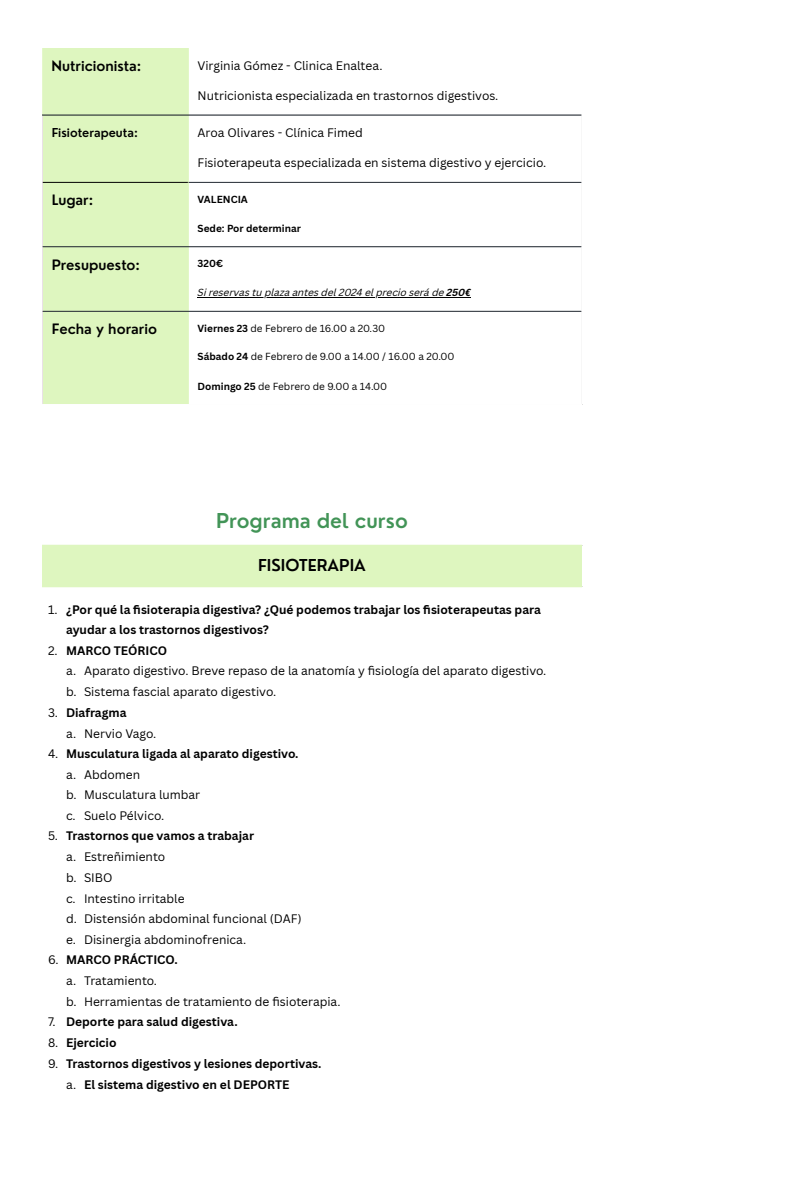
<style>
.page{position:relative;width:810px;height:1181px;background:#fff}
.page>*{position:absolute;margin:0;border:0;box-sizing:border-box;transform-origin:0 0}
.t1{font:600 19.95px "Nourd";color:#429457}
.t2{font:600 16.05px "Nourd";color:#000}
.t3{font:600 13.95px "Nourd";color:#000}
.t4{font:12px "Canva Sans";color:#000}
.t5{font:700 12px/20.2px "Canva Sans";color:#000}
.t6{font:600 12px "Nourd";color:#000}
.t7{font:10.05px "Canva Sans";color:#000}
.t8{font:italic 10.05px "Canva Sans";color:#000}
.t9{font:700 10.05px "Canva Sans";color:#000}
.s1{font-weight:700}
.s2{font-family:"Noto Sans";font-weight:700}
.s3{font-weight:400}
</style>
<div class="page">
<div style="left:42px;top:48px;width:146px;height:356px;background:#def6bf"></div>
<hr style="left:198px;top:297px;width:249px;height:1px;background:#000">
<svg style="left:447px;top:297px;width:24px;height:1px"></svg>
<hr style="left:42px;top:115px;width:1px;height:289px;background:#eadeeb">
<hr style="left:188px;top:48px;width:1px;height:356px;background:#def6bf">
<hr style="left:42px;top:115px;width:539px;height:1px;background:#293039">
<hr style="left:189px;top:182px;width:392px;height:1px;background:#293039">
<hr style="left:43px;top:246px;width:538px;height:1px;background:#293039">
<hr style="left:43px;top:311px;width:538px;height:1px;background:#293039">
<hr style="left:43px;top:182px;width:145px;height:1px;background:#000">
<div style="left:43px;top:545px;width:538px;height:41px;background:#def6bf"></div>
<hr style="left:42px;top:546px;width:2px;height:39px;background:#def6bf">
<hr style="left:580px;top:546px;width:2px;height:39px;background:#def6bf">
<hr style="left:42px;top:544px;width:540px;height:2px;background:#def6bf">
<hr style="left:42px;top:585px;width:540px;height:2px;background:#def6bf">
<p class="t3" style="left:51px;top:57px;width:92px">Nutricionista:</p>
<p class="t4" style="left:198px;top:57px;width:186px">Virginia Gómez - Clinica Enaltea.</p>
<p class="t4" style="left:198px;top:87px;width:302px">Nutricionista especializada en trastornos digestivos.</p>
<p class="t6" style="left:52px;top:125px;width:88px">Fisioterapeuta:</p>
<p class="t4" style="left:198px;top:124px;width:167px">Aroa Olivares - Clínica Fimed</p>
<p class="t4" style="left:198px;top:154px;width:350px">Fisioterapeuta especializada en sistema digestivo y ejercicio.</p>
<p class="t3" style="left:52px;top:191px;width:43px">Lugar:</p>
<p class="t9" style="left:198px;top:192px;width:52px">VALENCIA</p>
<p class="t9" style="left:198px;top:221px;width:105px">Sede: Por determinar</p>
<p class="t3" style="left:52px;top:256px;width:90px">Presupuesto:</p>
<p class="t9" style="left:198px;top:257px;width:27px">320€</p>
<p class="t8" style="left:198px;top:288px;width:275px">Si reservas tu plaza antes del 2024 el precio será de <span class="s1">250</span><span class="s2">€</span></p>
<p class="t3" style="left:52px;top:320px;width:107px">Fecha y horario</p>
<h1 class="t7" style="left:198px;top:321px;width:189px"><span class="s1">Viernes 23</span> de Febrero de 16.00 a 20.30</h1>
<h1 class="t7" style="left:198px;top:350px;width:258px"><span class="s1">Sábado 24</span> de Febrero de 9.00 a 14.00 / 16.00 a 20.00</h1>
<h1 class="t7" style="left:198px;top:379px;width:191px"><span class="s1">Domingo 25</span> de Febrero de 9.00 a 14.00</h1>
<h1 class="t1" style="left:216px;top:507px;width:193px">Programa del curso</h1>
<p class="t2" style="left:258px;top:555px;width:109px">FISIOTERAPIA</p>
<p class="t5" style="left:66px;top:599px;width:476px;text-indent:-18px"><span class="s3">1.</span> ¿Por qué la fisioterapia digestiva? ¿Qué podemos trabajar los fisioterapeutas para ayudar a los trastornos digestivos?</p>
<p class="t5" style="left:48px;top:640px;width:121px"><span class="s3">2.</span> MARCO TEÓRICO</p>
<p class="t4" style="left:66px;top:662px;width:482px">a. Aparato digestivo. Breve repaso de la anatomía y fisiología del aparato digestivo.</p>
<p class="t4" style="left:66px;top:683px;width:212px">b. Sistema fascial aparato digestivo.</p>
<p class="t5" style="left:48px;top:701px;width:80px"><span class="s3">3.</span> Diafragma</p>
<p class="t4" style="left:66px;top:724px;width:92px">a. Nervio Vago.</p>
<p class="t5" style="left:48px;top:743px;width:252px"><span class="s3">4.</span> Musculatura ligada al aparato digestivo.</p>
<p class="t4" style="left:66px;top:766px;width:76px">a. Abdomen</p>
<p class="t4" style="left:66px;top:786px;width:136px">b. Musculatura lumbar</p>
<p class="t4" style="left:66px;top:807px;width:100px">c. Suelo Pélvico.</p>
<p class="t5" style="left:48px;top:825px;width:208px"><span class="s3">5.</span> Trastornos que vamos a trabajar</p>
<p class="t4" style="left:66px;top:848px;width:101px">a. Estreñimiento</p>
<p class="t4" style="left:66px;top:868px;width:48px">b. SIBO</p>
<p class="t4" style="left:66px;top:889px;width:120px">c. Intestino irritable</p>
<p class="t4" style="left:66px;top:910px;width:237px">d. Distensión abdominal funcional (DAF)</p>
<p class="t4" style="left:66px;top:931px;width:182px">e. Disinergia abdominofrenica.</p>
<p class="t5" style="left:48px;top:949px;width:131px"><span class="s3">6.</span> MARCO PRÁCTICO.</p>
<p class="t4" style="left:66px;top:972px;width:93px">a. Tratamiento.</p>
<p class="t4" style="left:66px;top:993px;width:276px">b. Herramientas de tratamiento de fisioterapia.</p>
<p class="t5" style="left:48px;top:1011px;width:191px"><span class="s3">7.</span> Deporte para salud digestiva.</p>
<p class="t5" style="left:48px;top:1032px;width:70px"><span class="s3">8.</span> Ejercicio</p>
<p class="t5" style="left:48px;top:1052px;width:275px"><span class="s3">9.</span> Trastornos digestivos y lesiones deportivas.</p>
<p class="t5" style="left:66px;top:1073px;width:225px"><span class="s3">a.</span> El sistema digestivo en el DEPORTE</p>
</div>
